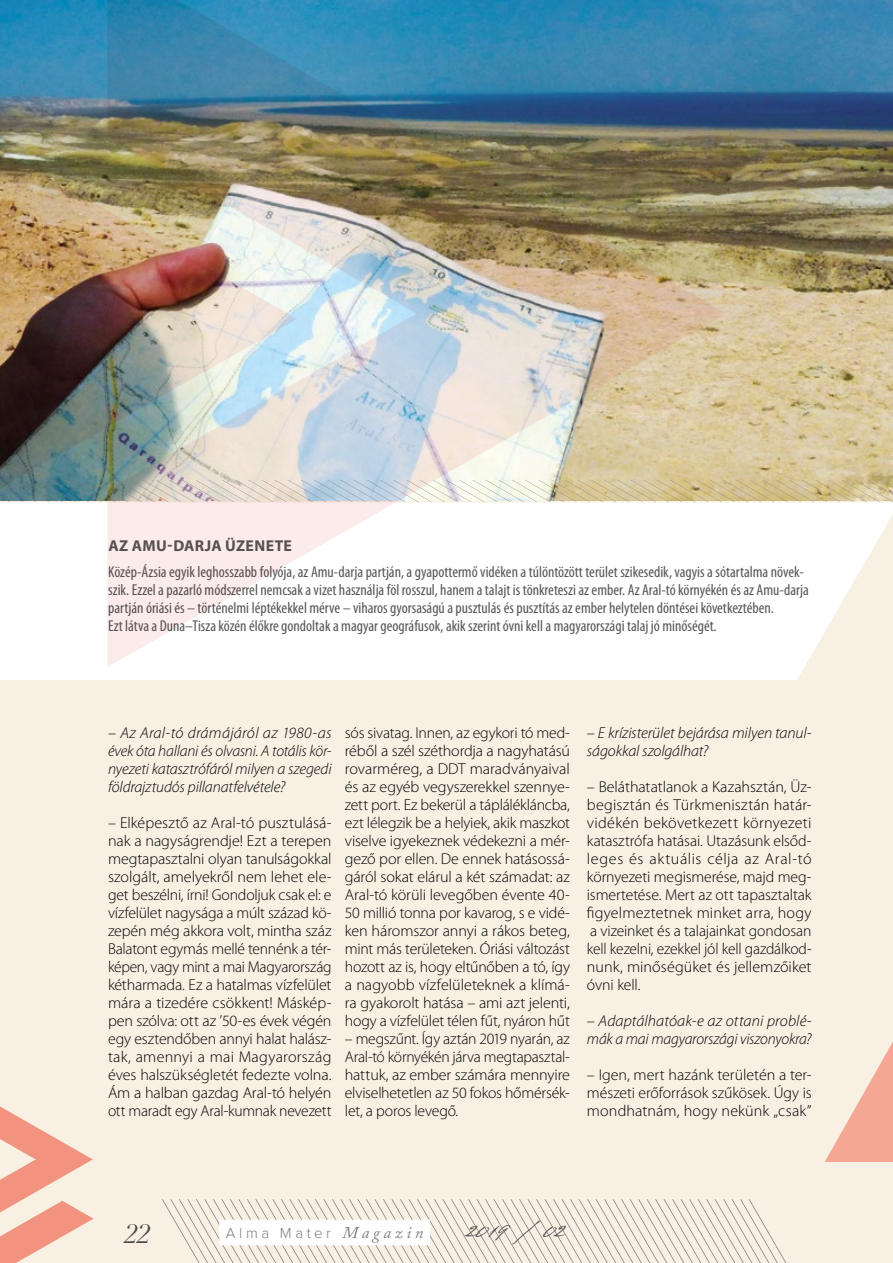
<style>
.page{position:relative;width:893px;height:1263px;background:#f9f0e4}
.page>*{position:absolute;margin:0;border:0;box-sizing:border-box;transform-origin:0 0}
.t1{font:italic 27px "Didot";color:#4a4a49}
.t2{font:24px "Texas Hero";letter-spacing:-.065em;color:#575756}
.t3{font:300 15.75px/18px "Myriad Pro";letter-spacing:-.01em;color:#000;text-align:justify}
.t4{font:condensed 15.75px/18px "Myriad Pro";color:#575756}
.t5{font:italic 300 15.75px/18px "Myriad Pro";letter-spacing:-.005em;color:#000}
.t6{font:700 15.75px "Myriad Pro";letter-spacing:.025em;color:#575756}
.t7{font:300 15px "Proxima Nova";letter-spacing:.235em;color:#7e7e7d}
.s1{font-family:"Adobe Caslon Pro";font-weight:400;font-style:italic;font-size:16.5px}
</style>
<div class="page">
<img style="left:726px;top:0;width:167px;height:480px">
<svg style="left:726px;top:480px;width:167px;height:22px;background:#d1c091"></svg>
<svg style="left:0;top:502px;width:893px;height:178px;fill:#fff"></svg>
<svg style="left:825px;top:1042px;width:68px;height:120px"></svg>
<img style="left:297px;top:0;width:429px;height:667px">
<img style="left:0;top:0;width:297px;height:672px">
<svg style="left:162px;top:1199px;width:625px;height:64px"></svg>
<div style="left:219px;top:1220px;width:211px;height:25px;background:#fff"></div>
<svg style="left:0;top:1106px;width:94px;height:157px"></svg>
<p class="t6" style="left:108px;top:537px;width:185px">AZ AMU-DARJA ÜZENETE</p>
<p class="t4" style="left:108px;top:563px;width:702px">Közép-Ázsia egyik leghosszabb folyója, az Amu-darja partján, a gyapottermő vidéken a túlöntözött terület szikesedik, vagyis a sótartalma növek&shy;szik. Ezzel a pazarló módszerrel nemcsak a vizet használja föl rosszul, hanem a talajt is tönkreteszi az ember. Az Aral-tó környékén és az Amu-darja partján óriási és – történelmi léptékekkel mérve – viharos gyorsaságú a pusztulás és pusztítás az ember helytelen döntései következtében.<br>Ezt látva a Duna–Tisza közén élőkre gondoltak a magyar geográfusok, akik szerint óvni kell a magyarországi talaj jó minőségét.</p>
<p class="t5" style="left:108px;top:724px;width:225px;text-align:justify">– Az Aral-tó drámájáról az 1980-as évek óta hallani és olvasni. A totális kör&shy;nyezeti katasztrófáról milyen a szegedi földrajztudós pillanatfelvétele?</p>
<p class="t3" style="left:108px;top:814px;width:225px">– Elképesztő az Aral-tó pusztulásá&shy;nak a nagyságrendje! Ezt a terepen megtapasztalni olyan tanulságokkal szolgált, amelyekről nem lehet ele&shy;get beszélni, írni! Gondoljuk csak el: e vízfelület nagysága a múlt század kö&shy;zepén még akkora volt, mintha száz Balatont egymás mellé tennénk a tér&shy;képen, vagy mint a mai Magyarország kétharmada. Ez a hatalmas vízfelület mára a tizedére csökkent! Máskép&shy;pen szólva: ott az ’50-es évek végén egy esztendőben annyi halat halász&shy;tak, amennyi a mai Magyarország éves halszükségletét fedezte volna.<br>Ám a halban gazdag Aral-tó helyén ott maradt egy Aral-kumnak nevezett</p>
<p class="t3" style="left:345px;top:724px;width:227px">sós sivatag. Innen, az egykori tó med&shy;réből a szél széthordja a nagyhatású rovarméreg, a DDT maradványaival és az egyéb vegyszerekkel szennye&shy;zett port. Ez bekerül a táplálékláncba, ezt lélegzik be a helyiek, akik maszkot viselve igyekeznek védekezni a mér&shy;gező por ellen. De ennek hatásossá&shy;gáról sokat elárul a két számadat: az Aral-tó körüli levegőben évente 40- 50 millió tonna por kavarog, s e vidé&shy;ken háromszor annyi a rákos beteg, mint más területeken. Óriási változást hozott az is, hogy eltűnőben a tó, így a nagyobb vízfelületeknek a klímá&shy;ra gyakorolt hatása – ami azt jelenti, hogy a vízfelület télen fűt, nyáron hűt</p>
<p class="t3" style="left:345px;top:1030px;width:227px">– megszűnt. Így aztán 2019 nyarán, az Aral-tó környékén járva megtapasztal&shy;hattuk, az ember számára mennyire elviselhetetlen az 50 fokos hőmérsék&shy;let, a poros levegő.</p>
<p class="t5" style="left:587px;top:724px;width:226px">– E krízisterület bejárása milyen tanul&shy;ságokkal szolgálhat?</p>
<p class="t3" style="left:587px;top:778px;width:226px">– Beláthatatlanok a Kazahsztán, Üz&shy;begisztán és Türkmenisztán határ&shy;vidékén bekövetkezett környezeti katasztrófa hatásai. Utazásunk elsőd&shy;leges és aktuális célja az Aral-tó környezeti megismerése, majd meg&shy;ismertetése. Mert az ott tapasztaltak figyelmeztetnek minket arra, hogy a vizeinket és a talajainkat gondosan kell kezelni, ezekkel jól kell gazdálkod&shy;nunk, minőségüket és jellemzőiket óvni kell.</p>
<p class="t5" style="left:587px;top:1012px;width:226px">– Adaptálhatóak-e az ottani problé&shy;mák a mai magyarországi viszonyokra?</p>
<p class="t3" style="left:587px;top:1066px;width:226px">– Igen, mert hazánk területén a ter&shy;mészeti erőforrások szűkösek. Úgy is mondhatnám, hogy nekünk „csak”</p>
<h1 class="t1" style="left:125px;top:1217px;width:27px">22</h1>
<p class="t7" style="left:226px;top:1226px;width:199px">Alma Mater <span class="s1">Magazin</span></p>
<h2 class="t2" style="left:465px;top:1214px;width:102px">2019 /02</h2>
</div>
